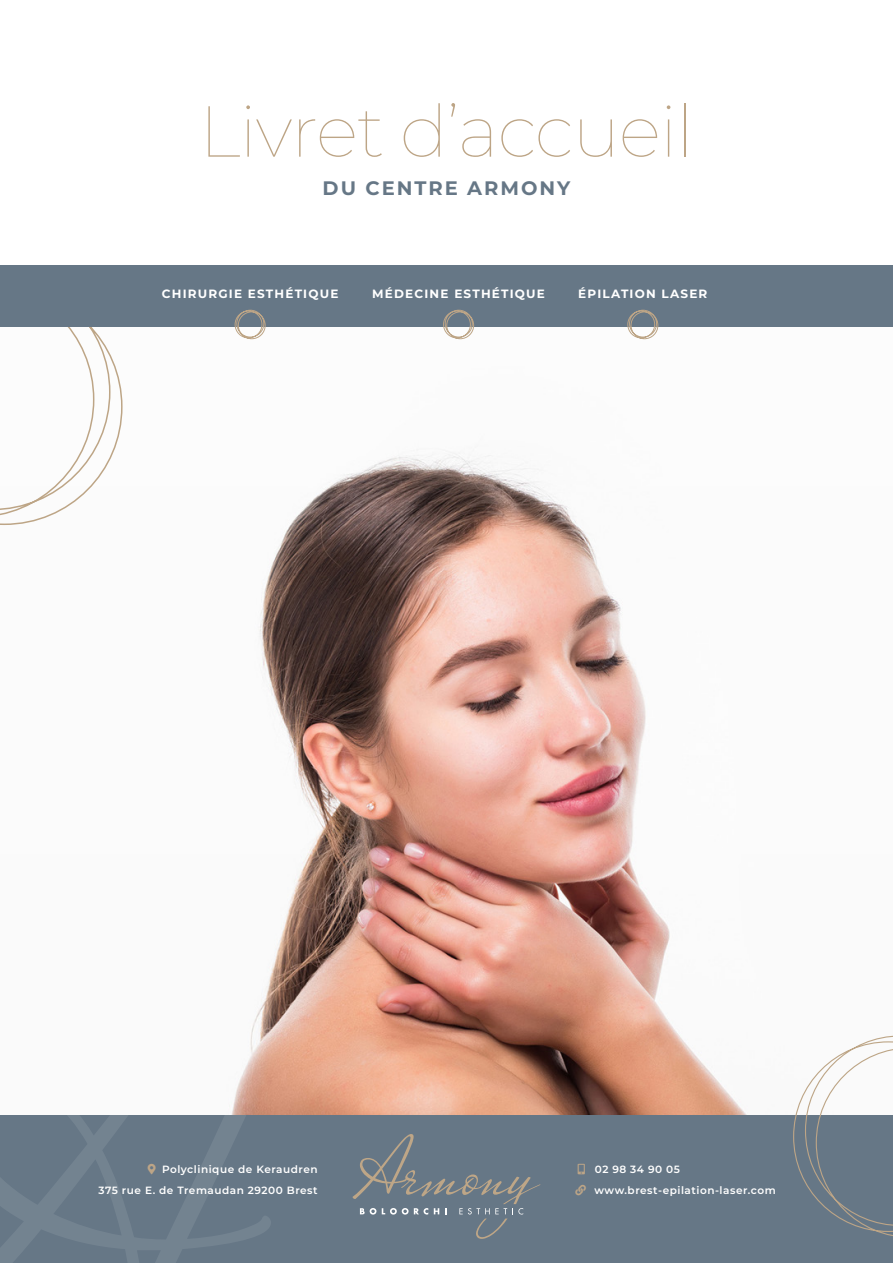
<style>
.page{position:relative;width:893px;height:1263px;background:#fff}
.page>*{position:absolute;margin:0;border:0;box-sizing:border-box;transform-origin:0 0}
.t1{font:100 72px "Montserrat";letter-spacing:-.02em;color:#bda586}
.t2{font:700 19.5px "Montserrat";letter-spacing:.1em;color:#667786}
.t3{font:700 12px "Montserrat";letter-spacing:.1em;color:#fff}
.t4{font:600 10.5px/20.7px "Montserrat";letter-spacing:.05em;color:#fff}
</style>
<div class="page">
<img style="left:229px;top:339px;width:518px;height:776px">
<div style="left:0;top:1115px;width:893px;height:148px;background:#667786"></div>
<svg style="left:0;top:1115px;width:271px;height:148px"></svg>
<svg style="left:793px;top:1035px;width:100px;height:201px"></svg>
<svg style="left:353px;top:1134px;width:187px;height:105px"></svg>
<svg style="left:0;top:327px;width:123px;height:198px"></svg>
<div style="left:0;top:265px;width:893px;height:62px;background:#667786"></div>
<svg style="left:234px;top:309px;width:32px;height:30px"></svg>
<svg style="left:443px;top:309px;width:31px;height:30px"></svg>
<svg style="left:627px;top:309px;width:32px;height:30px"></svg>
<svg style="left:148px;top:1163px;width:8px;height:11px"></svg>
<h1 class="t1" style="left:199px;top:83px;width:497px">Livret d’accueil</h1>
<h2 class="t2" style="left:323px;top:174px;width:249px">DU CENTRE ARMONY</h2>
<p class="t3" style="left:162px;top:285px;width:178px">CHIRURGIE ESTHÉTIQUE</p>
<p class="t3" style="left:372px;top:285px;width:174px">MÉDECINE ESTHÉTIQUE</p>
<p class="t3" style="left:578px;top:285px;width:131px">ÉPILATION LASER</p>
<p class="t4" style="left:99px;top:1158px;width:221px;text-align:right">Polyclinique de Keraudren<br>375 rue E. de Tremaudan 29200 Brest</p>
<p class="t4" style="left:594px;top:1158px;width:183px">02 98 34 90 05 www.brest-epilation-laser.com</p>
</div>
